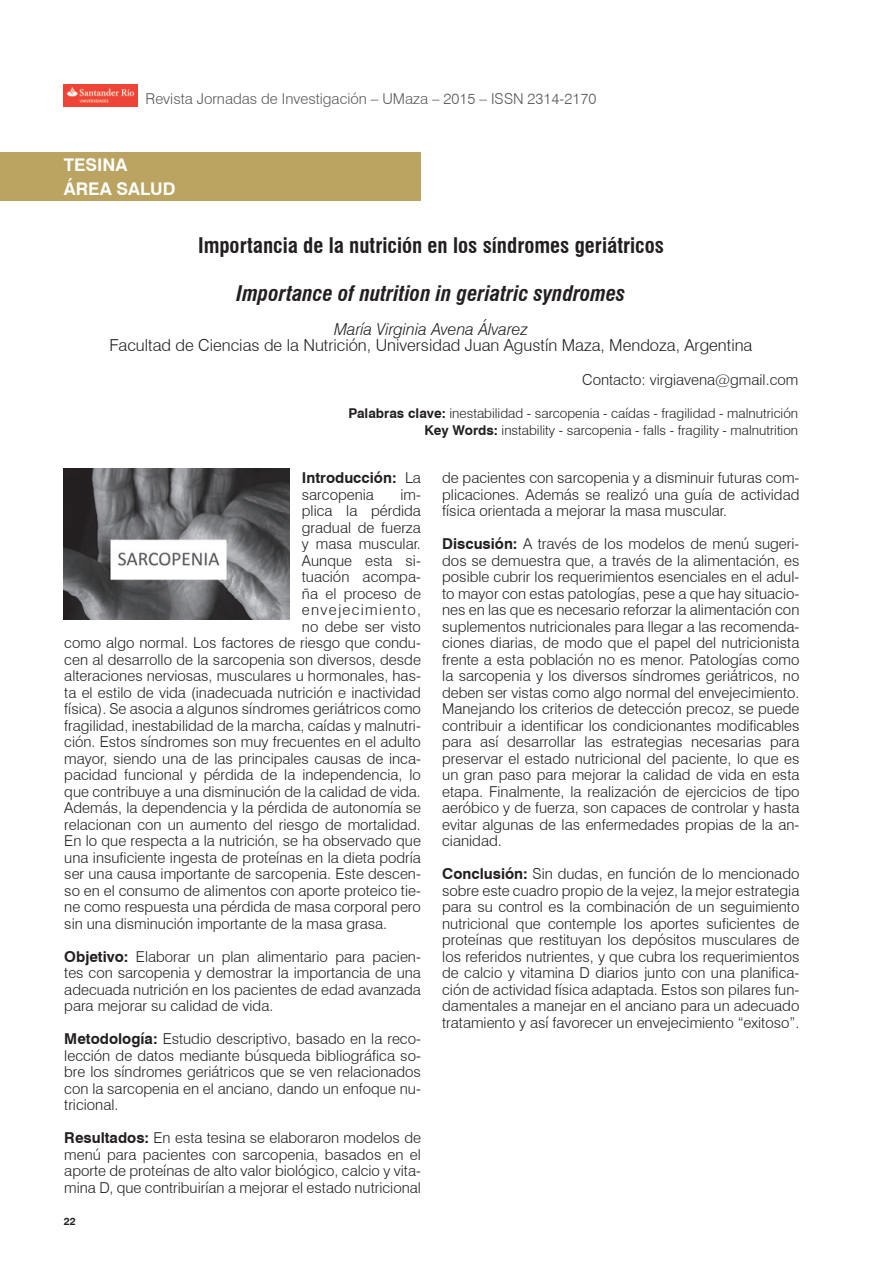
<style>
.page{position:relative;width:893px;height:1263px;background:#fff}
.page>*{position:absolute;margin:0;border:0;box-sizing:border-box;transform-origin:0 0}
.t1{font:700 condensed 21px "Swiss 721 BT";color:#231f20}
.t2{font:italic 700 condensed 21px "Swiss 721 BT";color:#231f20}
.t3{font:700 17.55px/24px "Swiss 721 BT";color:#fff}
.t4{font:300 16.5px "Swiss 721 BT";color:#231f20}
.t5{font:italic 300 16.5px "Swiss 721 BT";color:#231f20}
.t6{font:300 15px/16.5px "Swiss 721 BT";color:#231f20;text-align:justify}
.t7{font:300 15px "Swiss 721 BT";color:#57585a}
.t8{font:700 15px/16.5px "Swiss 721 BT";color:#231f20}
.t9{font:300 15px "Swiss 721 BT";letter-spacing:.085em;color:#231f20}
.t10{font:300 13.5px/16.5px "Swiss 721 BT";color:#231f20;text-align:right}
.t11{font:700 10.5px "Swiss 721 BT";color:#231f20}
.s1{font-weight:700}
.s2{font-weight:300}
</style>
<div class="page">
<img style="left:64px;top:85px;width:74px;height:21px">
<div style="left:0;top:152px;width:421px;height:49px;background:#bba461"></div>
<img style="left:64px;top:469px;width:225px;height:150px">
<p class="t7" style="left:146px;top:89px;width:452px">Revista Jornadas de Investigación – UMaza – 2015 – ISSN 2314-2170</p>
<p class="t3" style="left:64px;top:152px;width:113px">TESINA<br>ÁREA SALUD</p>
<h1 class="t1" style="left:198px;top:233px;width:467px">Importancia de la nutrición en los síndromes geriátricos</h1>
<h1 class="t2" style="left:237px;top:281px;width:390px">Importance of nutrition in geriatric syndromes</h1>
<p class="t5" style="left:334px;top:319px;width:195px">María Virginia Avena Álvarez</p>
<p class="t4" style="left:110px;top:335px;width:644px">Facultad de Ciencias de la Nutrición, Universidad Juan Agustín Maza, Mendoza, Argentina</p>
<p class="t6" style="left:582px;top:371px;width:217px">Contacto: virgiavena@gmail.com</p>
<p class="t10" style="left:348px;top:405px;width:451px"><span class="s1">Palabras clave:</span> inestabilidad - sarcopenia - caídas - fragilidad - malnutrición<br><span class="s1">Key Words:</span> instability - sarcopenia - falls - fragility - malnutrition</p>
<p class="t8" style="left:302px;top:470px;width:121px">Introducción: <span class="s2">La sarcopenia</span></p>
<p class="t6" style="left:442px;top:470px;width:359px">de pacientes con sarcopenia y a disminuir futuras com&shy;plicaciones. Además se realizó una guía de actividad física orientada a mejorar la masa muscular.</p>
<p class="t6" style="left:442px;top:536px;width:359px"><span class="s1">Discusión:</span> A través de los modelos de menú sugeri&shy;dos se demuestra que, a través de la alimentación, es posible cubrir los requerimientos esenciales en el adul&shy;to mayor con estas patologías, pese a que hay situacio&shy;nes en las que es necesario reforzar la alimentación con suplementos nutricionales para llegar a las recomenda&shy;ciones diarias, de modo que el papel del nutricionista frente a esta población no es menor. Patologías como la sarcopenia y los diversos síndromes geriátricos, no deben ser vistas como algo normal del envejecimiento.<br>Manejando los criterios de detección precoz, se puede contribuir a identificar los condicionantes modificables para así desarrollar las estrategias necesarias para preservar el estado nutricional del paciente, lo que es un gran paso para mejorar la calidad de vida en esta etapa. Finalmente, la realización de ejercicios de tipo aeróbico y de fuerza, son capaces de controlar y hasta evitar algunas de las enfermedades propias de la an&shy;cianidad.</p>
<p class="t6" style="left:442px;top:866px;width:359px"><span class="s1">Conclusión:</span> Sin dudas, en función de lo mencionado sobre este cuadro propio de la vejez, la mejor estrategia para su control es la combinación de un seguimiento nutricional que contemple los aportes suficientes de proteínas que restituyan los depósitos musculares de los referidos nutrientes, y que cubra los requerimientos de calcio y vitamina D diarios junto con una planifica&shy;ción de actividad física adaptada. Estos son pilares fun&shy;damentales a manejar en el anciano para un adecuado tratamiento y así favorecer un envejecimiento “exitoso”.</p>
<p class="t6" style="left:400px;top:486px;width:22px">im-</p>
<p class="t6" style="left:302px;top:503px;width:121px">plica la pérdida</p>
<p class="t6" style="left:302px;top:519px;width:121px">gradual de fuerza</p>
<p class="t6" style="left:302px;top:536px;width:121px">y masa muscular.</p>
<p class="t6" style="left:302px;top:552px;width:121px">Aunque esta si-</p>
<p class="t6" style="left:302px;top:569px;width:121px">tuación acompa-</p>
<p class="t6" style="left:302px;top:585px;width:121px">ña el proceso de</p>
<p class="t9" style="left:302px;top:601px;width:121px">envejecimiento,</p>
<p class="t6" style="left:302px;top:618px;width:121px">no debe ser visto</p>
<p class="t6" style="left:64px;top:635px;width:358px">como algo normal. Los factores de riesgo que condu-</p>
<p class="t6" style="left:64px;top:651px;width:358px">cen al desarrollo de la sarcopenia son diversos, desde</p>
<p class="t6" style="left:64px;top:668px;width:358px">alteraciones nerviosas, musculares u hormonales, has-</p>
<p class="t6" style="left:64px;top:684px;width:358px">ta el estilo de vida (inadecuada nutrición e inactividad</p>
<p class="t6" style="left:64px;top:701px;width:358px">física). Se asocia a algunos síndromes geriátricos como</p>
<p class="t6" style="left:64px;top:717px;width:358px">fragilidad, inestabilidad de la marcha, caídas y malnutri-</p>
<p class="t6" style="left:64px;top:734px;width:358px">ción. Estos síndromes son muy frecuentes en el adulto</p>
<p class="t6" style="left:64px;top:750px;width:358px">mayor, siendo una de las principales causas de inca-</p>
<p class="t6" style="left:64px;top:767px;width:358px">pacidad funcional y pérdida de la independencia, lo</p>
<p class="t6" style="left:64px;top:783px;width:358px">que contribuye a una disminución de la calidad de vida.</p>
<p class="t6" style="left:64px;top:800px;width:358px">Además, la dependencia y la pérdida de autonomía se</p>
<p class="t6" style="left:64px;top:816px;width:358px">relacionan con un aumento del riesgo de mortalidad.</p>
<p class="t6" style="left:64px;top:833px;width:358px">En lo que respecta a la nutrición, se ha observado que</p>
<p class="t6" style="left:64px;top:849px;width:358px">una insuficiente ingesta de proteínas en la dieta podría</p>
<p class="t6" style="left:64px;top:866px;width:358px">ser una causa importante de sarcopenia. Este descen-</p>
<p class="t6" style="left:64px;top:882px;width:358px">so en el consumo de alimentos con aporte proteico tie-</p>
<p class="t6" style="left:64px;top:899px;width:358px">ne como respuesta una pérdida de masa corporal pero</p>
<p class="t6" style="left:64px;top:915px;width:324px">sin una disminución importante de la masa grasa.</p>
<p class="t6" style="left:64px;top:948px;width:358px"><span class="s1">Objetivo:</span> Elaborar un plan alimentario para pacien&shy;tes con sarcopenia y demostrar la importancia de una adecuada nutrición en los pacientes de edad avanzada para mejorar su calidad de vida.</p>
<p class="t6" style="left:64px;top:1031px;width:358px"><span class="s1">Metodología:</span> Estudio descriptivo, basado en la reco&shy;lección de datos mediante búsqueda bibliográfica so&shy;bre los síndromes geriátricos que se ven relacionados con la sarcopenia en el anciano, dando un enfoque nu&shy;tricional.</p>
<p class="t6" style="left:64px;top:1130px;width:358px"><span class="s1">Resultados:</span> En esta tesina se elaboraron modelos de menú para pacientes con sarcopenia, basados en el aporte de proteínas de alto valor biológico, calcio y vita&shy;mina D, que contribuirían a mejorar el estado nutricional</p>
<p class="t11" style="left:64px;top:1215px;width:13px">22</p>
</div>
